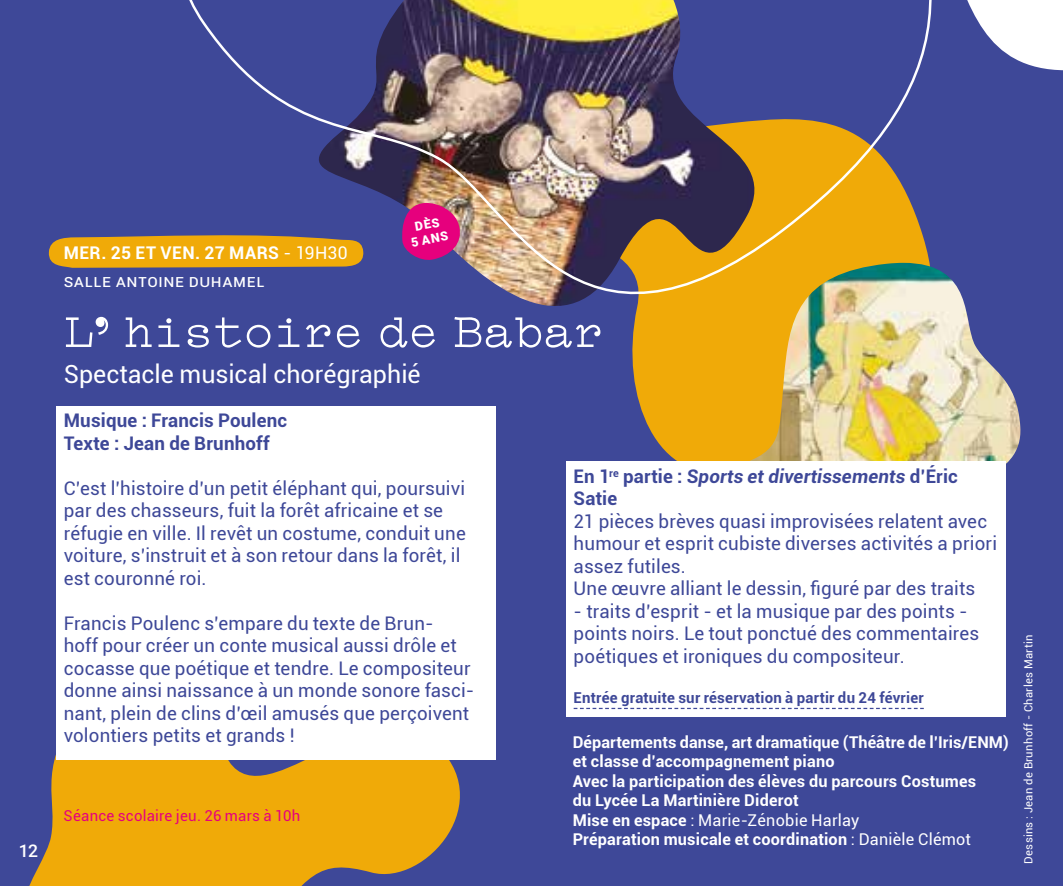
<style>
.page{position:relative;width:1063px;height:886px;background:#3e4898}
.page>*{position:absolute;margin:0;border:0;box-sizing:border-box;transform-origin:0 0}
.t1{font:50px "Compagnon";color:#fff}
.t2{font:25px "Roboto";color:#fff}
.t3{font:18.75px/22.5px "Roboto";letter-spacing:.01em;color:#3e4898}
.t4{font:italic 700 18.75px/22.5px "Roboto";letter-spacing:.01em;color:#3e4898}
.t5{font:700 18.75px/22.5px "Roboto";letter-spacing:.01em;color:#3e4898}
.t6{font:17.5px/27.5px "Roboto";color:#fff}
.t7{font:500 17.5px "Roboto";color:#fff}
.t8{font:700 16.25px/19.5px "Roboto";letter-spacing:.01em;color:#fff}
.t9{font:700 15px "Roboto";letter-spacing:.015em;color:#3e4898}
.t10{font:15px "Roboto";letter-spacing:.015em;color:#e6007d}
.t11{font:900 12.5px/15px "Roboto";color:#fff;text-align:center}
.t12{font:11.25px "Roboto";letter-spacing:.025em;color:#fff}
.s1{font-weight:700}
.s2{font-style:normal}
.s3{font-weight:400}
</style>
<div class="page">
<svg style="left:0;top:655px;width:501px;height:231px;fill:#f0aa08"></svg>
<svg style="left:445px;top:390px;width:259px;height:98px;fill:#3e4898"></svg>
<img style="left:704px;top:263px;width:319px;height:269px">
<div style="left:57px;top:406px;width:439px;height:353px;background:#fff"></div>
<svg style="left:48px;top:232px;width:71px;height:36px"></svg>
<div style="left:567px;top:462px;width:439px;height:255px;background:#fff"></div>
<svg style="left:574px;top:708px;width:350px;height:1px"></svg>
<img style="left:119px;top:0;width:877px;height:390px">
<svg style="left:401px;top:201px;width:62px;height:61px"></svg>
<p class="t7" style="left:19px;top:838px;width:21px">12</p>
<p class="t6" style="left:64px;top:239px;width:285px"><span class="s1">MER. 25 ET VEN. 27 MARS</span> - 19H30<br>Salle Antoine Duhamel</p>
<p class="t11" style="left:407px;top:220px;width:39px;rotate:-11deg">DÈS<br>5 ANS</p>
<h1 class="t1" style="left:64px;top:308px;width:541px">L’histoire de Babar</h1>
<h2 class="t2" style="left:64px;top:356px;width:358px">Spectacle musical chorégraphié</h2>
<p class="t5" style="left:64px;top:408px;width:225px">Musique : Francis Poulenc<br>Texte : Jean de Brunhoff</p>
<p class="t3" style="left:64px;top:476px;width:404px">C’est l’histoire d’un petit éléphant qui, poursuivi par des chasseurs, fuit la forêt africaine et se réfugie en ville. Il revêt un costume, conduit une voiture, s’instruit et à son retour dans la forêt, il est couronné roi.</p>
<p class="t3" style="left:64px;top:611px;width:412px">Francis Poulenc s’empare du texte de Brun-<br>hoff pour créer un conte musical aussi drôle et cocasse que poétique et tendre. Le compositeur donne ainsi naissance à un monde sonore fasci&shy;nant, plein de clins d’œil amusés que perçoivent volontiers petits et grands !</p>
<p class="t10" style="left:64px;top:805px;width:238px">Séance scolaire jeu. 26 mars à 10h</p>
<p class="t4" style="left:574px;top:464px;width:386px"><span class="s2">En 1</span><sup>re</sup> <span class="s2">partie :</span> Sports et divertissements <span class="s2">d’Éric<br>Satie</span></p>
<p class="t3" style="left:574px;top:509px;width:425px">21 pièces brèves quasi improvisées relatent avec humour et esprit cubiste diverses activités a priori assez futiles.<br>Une œuvre alliant le dessin, figuré par des traits</p>
<p class="t3" style="left:574px;top:599px;width:407px">- traits d’esprit - et la musique par des points - points noirs. Le tout ponctué des commentaires poétiques et ironiques du compositeur.</p>
<p class="t9" style="left:574px;top:687px;width:352px">Entrée gratuite sur réservation à partir du 24 février</p>
<p class="t8" style="left:573px;top:731px;width:438px">Départements danse, art dramatique (Théâtre de l’Iris/ENM) et classe d’accompagnement piano<br>Avec la participation des élèves du parcours Costumes<br>du Lycée La Martinière Diderot<br>Mise en espace <span class="s3">: Marie-Zénobie Harlay<br></span>Préparation musicale et coordination <span class="s3">: Danièle Clémot</span></p>
<p class="t12" style="left:1021px;top:864px;width:230px;rotate:-90deg">Dessins : Jean de Brunhoff - Charles Martin</p>
</div>
